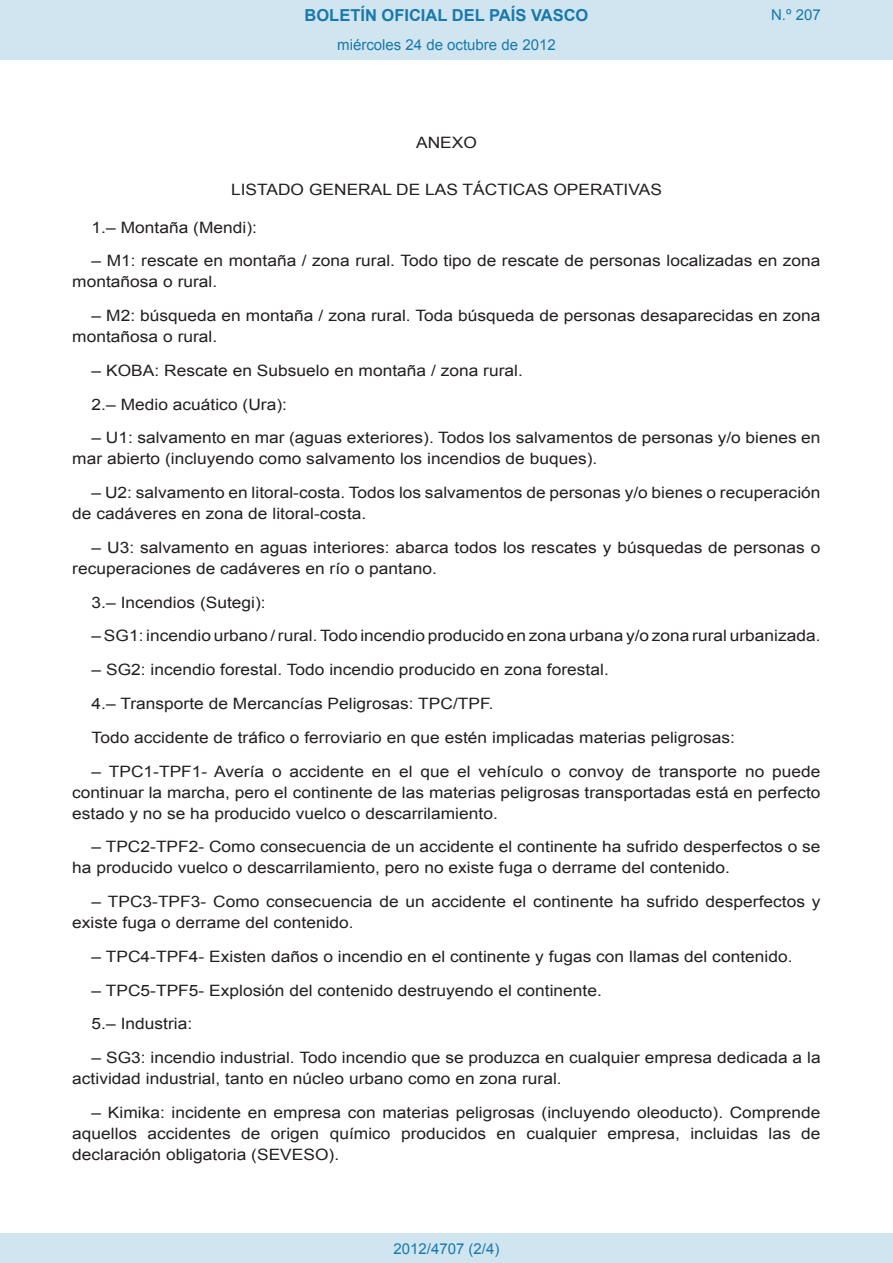
<style>
.page{position:relative;width:893px;height:1263px;background:#fff}
.page>*{position:absolute;margin:0;border:0;box-sizing:border-box;transform-origin:0 0}
.t1{font:700 16.5px "Arial";color:#1879ad}
.BOPVDetalle{font:15.6px/21px "Arial";color:#231f20;scale:1.11 1}
.BOPVClave{font:15.6px "Arial";color:#231f20;scale:1.11 1}
.Paginacion_Centro{font:15px "Arial";color:#1879ad}
</style>
<div class="page">
<div style="left:0;top:0;width:893px;height:60px;background:#d0e5f0"></div>
<div style="left:0;top:1233px;width:893px;height:30px;background:#d0e5f0"></div>
<p class="t1" style="left:305px;top:4px;width:285px">BOLETÍN OFICIAL DEL PAÍS VASCO</p>
<p class="Paginacion_Centro" style="left:337px;top:35px;width:220px">miércoles 24 de octubre de 2012</p>
<p class="Paginacion_Centro" style="left:771px;top:5px;width:51px">N.º 207</p>
<p class="BOPVClave" style="left:416px;top:132px;width:56px">ANEXO</p>
<p class="BOPVClave" style="left:231px;top:179px;width:390px">LISTADO GENERAL DE LAS TÁCTICAS OPERATIVAS</p>
<p class="BOPVDetalle" style="left:92px;top:217px;width:150px">1.– Montaña (Mendi):</p>
<p class="BOPVDetalle" style="left:72px;top:251px;width:676px;text-indent:19px">– M1: rescate en montaña / zona rural. Todo tipo de rescate de personas localizadas en zona montañosa o rural.</p>
<p class="BOPVDetalle" style="left:72px;top:305px;width:676px;text-indent:19px">– M2: búsqueda en montaña / zona rural. Toda búsqueda de personas desaparecidas en zona montañosa o rural.</p>
<p class="BOPVDetalle" style="left:92px;top:360px;width:390px">– KOBA: Rescate en Subsuelo en montaña / zona rural.</p>
<p class="BOPVDetalle" style="left:92px;top:394px;width:177px">2.– Medio acuático (Ura):</p>
<p class="BOPVDetalle" style="left:72px;top:428px;width:676px;text-indent:19px">– U1: salvamento en mar (aguas exteriores). Todos los salvamentos de personas y/o bienes en mar abierto (incluyendo como salvamento los incendios de buques).</p>
<p class="BOPVDetalle" style="left:72px;top:482px;width:676px;text-indent:19px">– U2: salvamento en litoral-costa. Todos los salvamentos de personas y/o bienes o recuperación de cadáveres en zona de litoral-costa.</p>
<p class="BOPVDetalle" style="left:72px;top:537px;width:675px;text-indent:19px">– U3: salvamento en aguas interiores: abarca todos los rescates y búsquedas de personas o recuperaciones de cadáveres en río o pantano.</p>
<p class="BOPVDetalle" style="left:92px;top:592px;width:158px">3.– Incendios (Sutegi):</p>
<p class="BOPVDetalle" style="left:92px;top:626px;width:658px">– SG1: incendio urbano / rural. Todo incendio producido en zona urbana y/o zona rural urbanizada.</p>
<p class="BOPVDetalle" style="left:92px;top:659px;width:467px">– SG2: incendio forestal. Todo incendio producido en zona forestal.</p>
<p class="BOPVDetalle" style="left:92px;top:693px;width:364px">4.– Transporte de Mercancías Peligrosas: TPC/TPF.</p>
<p class="BOPVDetalle" style="left:92px;top:727px;width:581px">Todo accidente de tráfico o ferroviario en que estén implicadas materias peligrosas:</p>
<p class="BOPVDetalle" style="left:72px;top:761px;width:676px;text-align:justify;text-indent:19px">– TPC1-TPF1- Avería o accidente en el que el vehículo o convoy de transporte no puede continuar la marcha, pero el continente de las materias peligrosas transportadas está en perfecto estado y no se ha producido vuelco o descarrilamiento.</p>
<p class="BOPVDetalle" style="left:72px;top:836px;width:676px;text-indent:19px">– TPC2-TPF2- Como consecuencia de un accidente el continente ha sufrido desperfectos o se ha producido vuelco o descarrilamiento, pero no existe fuga o derrame del contenido.</p>
<p class="BOPVDetalle" style="left:72px;top:891px;width:676px;text-indent:19px">– TPC3-TPF3- Como consecuencia de un accidente el continente ha sufrido desperfectos y existe fuga o derrame del contenido.</p>
<p class="BOPVDetalle" style="left:92px;top:946px;width:633px">– TPC4-TPF4- Existen daños o incendio en el continente y fugas con llamas del contenido.</p>
<p class="BOPVDetalle" style="left:92px;top:980px;width:461px">– TPC5-TPF5- Explosión del contenido destruyendo el continente.</p>
<p class="BOPVDetalle" style="left:92px;top:1013px;width:92px">5.– Industria:</p>
<p class="BOPVDetalle" style="left:72px;top:1047px;width:676px;text-indent:19px">– SG3: incendio industrial. Todo incendio que se produzca en cualquier empresa dedicada a la actividad industrial, tanto en núcleo urbano como en zona rural.</p>
<p class="BOPVDetalle" style="left:72px;top:1102px;width:676px;text-align:justify;text-indent:19px">– Kimika: incidente en empresa con materias peligrosas (incluyendo oleoducto). Comprende aquellos accidentes de origen químico producidos en cualquier empresa, incluidas las de declaración obligatoria (SEVESO).</p>
<p class="Paginacion_Centro" style="left:393px;top:1238px;width:107px">2012/4707 (2/4)</p>
</div>
